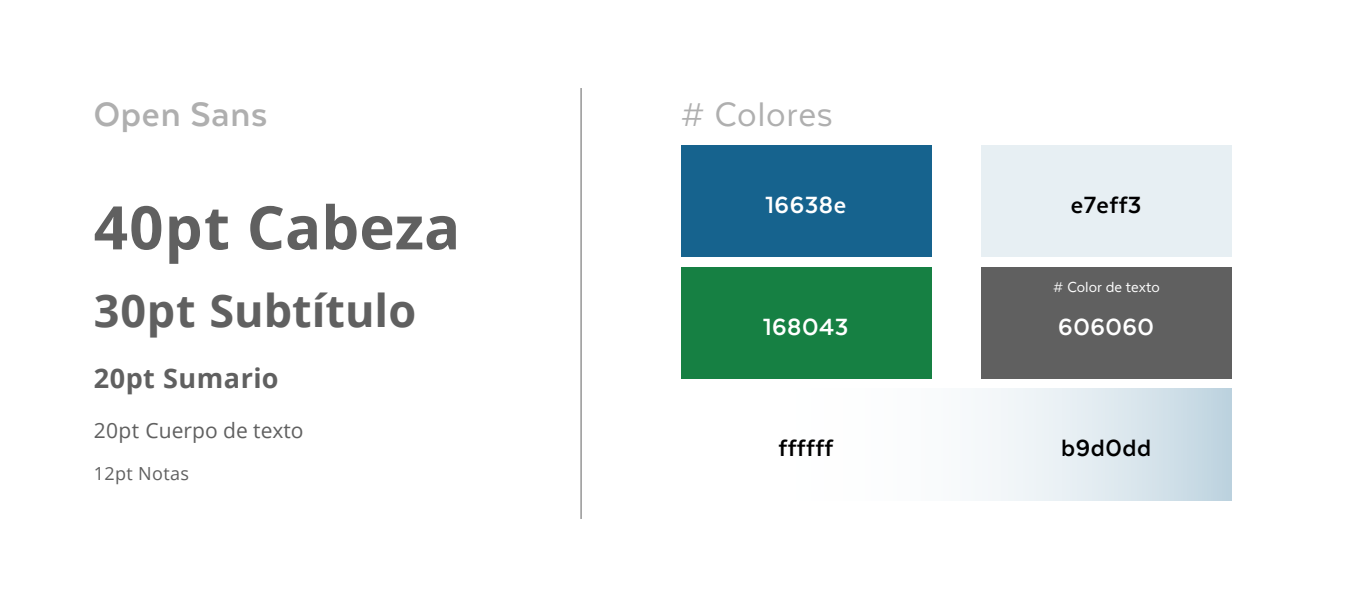
<style>
.page{position:relative;width:1371px;height:607px;background:#fff}
.page>*{position:absolute;margin:0;border:0;box-sizing:border-box;transform-origin:0 0}
.t1{font:700 60px "Open Sans";color:#606060}
.t2{font:700 45px "Open Sans";color:#606060}
.t3{font:700 39px "Texta";letter-spacing:.02em;color:#afafaf}
.t4{font:39px "Texta";letter-spacing:.02em;color:#afafaf}
.t5{font:700 27px "Texta";letter-spacing:.02em;color:#fff}
.t6{font:700 27px "Texta";letter-spacing:.02em;color:#000}
.t7{font:700 27px "Open Sans";letter-spacing:.02em;color:#606060}
.t8{font:21px "Open Sans";color:#606060}
.t9{font:18px "Open Sans";letter-spacing:.02em;color:#606060}
.t10{font:16.65px "Texta";color:#fff}
</style>
<div class="page">
<hr style="left:580px;top:88px;width:1px;height:430px;background:#606060">
<div style="left:980px;top:145px;width:251px;height:112px;background:#e7eff3"></div>
<div style="left:680px;top:145px;width:251px;height:112px;background:#16638e"></div>
<div style="left:980px;top:267px;width:251px;height:111px;background:#606060"></div>
<div style="left:680px;top:267px;width:251px;height:111px;background:#168043"></div>
<svg style="left:982px;top:388px;width:249px;height:112px"></svg>
<h3 class="t3" style="left:94px;top:94px;width:175px">Open Sans</h3>
<h3 class="t4" style="left:680px;top:94px;width:154px"># Colores</h3>
<h1 class="t1" style="left:94px;top:185px;width:368px">40pt Cabeza</h1>
<h2 class="t2" style="left:94px;top:278px;width:324px">30pt Subtítulo</h2>
<p class="t7" style="left:94px;top:359px;width:186px">20pt Sumario</p>
<p class="t8" style="left:94px;top:415px;width:211px">20pt Cuerpo de texto</p>
<p class="t9" style="left:94px;top:460px;width:97px">12pt Notas</p>
<p class="t5" style="left:765px;top:191px;width:82px">16638e</p>
<p class="t6" style="left:1070px;top:191px;width:72px">e7eff3</p>
<p class="t10" style="left:1052px;top:279px;width:108px"># Color de texto</p>
<p class="t5" style="left:763px;top:312px;width:87px">168043</p>
<p class="t5" style="left:1058px;top:312px;width:97px">606060</p>
<p class="t6" style="left:778px;top:434px;width:56px">ffffff</p>
<p class="t6" style="left:1060px;top:434px;width:91px">b9d0dd</p>
</div>
